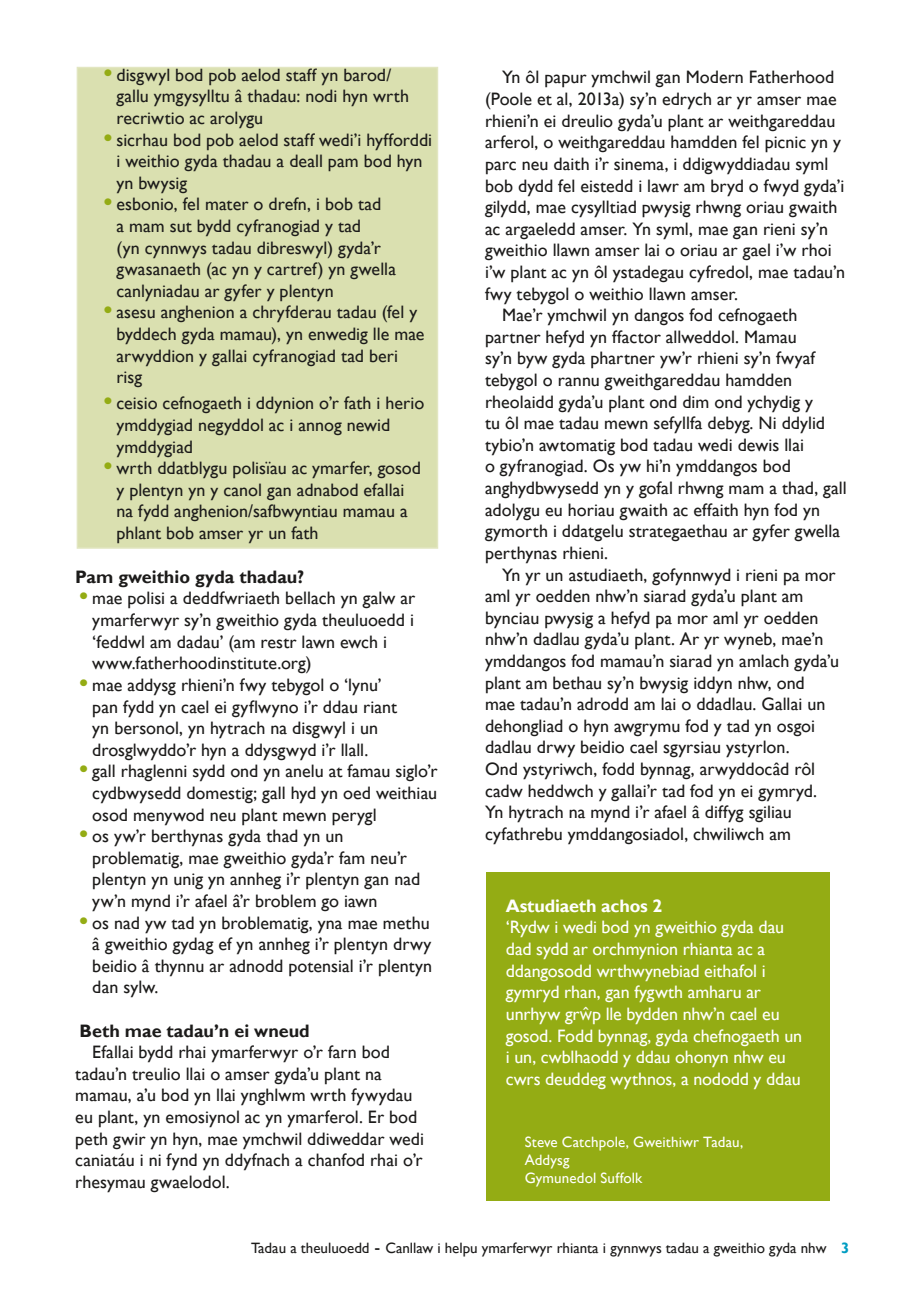
<style>
.page{position:relative;width:919px;height:1289px;background:#fff}
.page>*{position:absolute;margin:0;border:0;box-sizing:border-box;transform-origin:0 0}
.t1{font:18px/21.6px "Gill Sans";color:#1c1b1a}
.t2{font:18px/21.6px "Gill Sans";letter-spacing:-.01em;color:#fff}
.t3{font:700 18px "Gill Sans";color:#1c1b1a}
.t4{font:700 18px "Gill Sans";letter-spacing:-.01em;color:#fff}
.t5{font:15px "Gill Sans";color:#1c1b1a}
.t6{font:15px/18px "Gill Sans";letter-spacing:.01em;color:#fff}
.s1{font-weight:700;font-size:24px;color:#94ac14}
.s2{font-family:"Trebuchet MS";font-size:16.5px}
.s3{font-size:18px}
.s4{font-weight:700;color:#009dc2}
</style>
<div class="page">
<div style="left:77px;top:68px;width:360px;height:480px;background:#dae0b0"></div>
<div style="left:77px;top:67px;width:361px;height:482px;border:2px solid #e2e6c1"></div>
<div style="left:486px;top:872px;width:343px;height:328px;background:#94ac14"></div>
<p class="t1" style="left:116px;top:64px;width:294px;text-indent:-13px"><span class="s1">•</span> disgwyl bod pob aelod staff yn barod/ gallu ymgysylltu â thadau: nodi hyn wrth recriwtio ac arolygu</p>
<p class="t1" style="left:116px;top:129px;width:317px;text-indent:-13px"><span class="s1">•</span> sicrhau bod pob aelod staff wedi’i hyfforddi i weithio gyda thadau a deall pam bod hyn yn bwysig</p>
<p class="t1" style="left:116px;top:194px;width:281px;text-indent:-13px"><span class="s1">•</span> esbonio, fel mater o drefn, i bob tad<br>a mam sut bydd cyfranogiad y tad<br>(yn cynnwys tadau dibreswyl) gyda’r gwasanaeth (ac yn y cartref) yn gwella canlyniadau ar gyfer y plentyn</p>
<p class="t1" style="left:116px;top:302px;width:309px;text-indent:-13px"><span class="s1">•</span> asesu anghenion a chryfderau tadau (fel y byddech gyda mamau), yn enwedig lle mae arwyddion y gallai cyfranogiad tad beri risg</p>
<p class="t1" style="left:116px;top:393px;width:309px;text-indent:-13px"><span class="s1">•</span> ceisio cefnogaeth i ddynion o’r fath i herio ymddygiad negyddol ac i annog newid ymddygiad</p>
<p class="t1" style="left:116px;top:457px;width:306px;text-indent:-13px"><span class="s1">•</span> wrth ddatblygu polisïau ac ymarfer, gosod y plentyn yn y canol gan adnabod efallai na fydd anghenion/safbwyntiau mamau a phlant bob amser yr un fath</p>
<p class="t3" style="left:75px;top:566px;width:230px">Pam gweithio gyda thadau?</p>
<p class="t1" style="left:92px;top:588px;width:324px;text-indent:-13px"><span class="s1">•</span> mae polisi a deddfwriaeth bellach yn galw ar ymarferwyr sy’n gweithio gyda theuluoedd i ‘feddwl am dadau’ (am restr lawn ewch i www.fatherhoodinstitute.org)</p>
<p class="t1" style="left:92px;top:674px;width:306px;text-indent:-13px"><span class="s1">•</span> mae addysg rhieni’n fwy tebygol o ‘lynu’ pan fydd yn cael ei gyflwyno i’r ddau riant yn bersonol, yn hytrach na disgwyl i un drosglwyddo’r hyn a ddysgwyd i’r llall.</p>
<p class="t1" style="left:92px;top:760px;width:347px;text-align:justify;text-indent:-13px"><span class="s1">•</span> gall rhaglenni sydd ond yn anelu at famau siglo’r cydbwysedd domestig; gall hyd yn oed weithiau osod menywod neu plant mewn perygl</p>
<p class="t1" style="left:92px;top:825px;width:329px;text-indent:-13px"><span class="s1">•</span> os yw’r berthynas gyda thad yn un problematig, mae gweithio gyda’r fam neu’r plentyn yn unig yn annheg i’r plentyn gan nad yw’n mynd i’r afael â’r broblem go iawn</p>
<p class="t1" style="left:92px;top:912px;width:341px;text-indent:-13px"><span class="s1">•</span> os nad yw tad yn broblematig, yna mae methu â gweithio gydag ef yn annheg i’r plentyn drwy beidio â thynnu ar adnodd potensial i’r plentyn dan sylw.</p>
<p class="t3" style="left:80px;top:1019px;width:232px">Beth mae tadau’n ei wneud</p>
<p class="t1" style="left:75px;top:1041px;width:350px;text-indent:17px">Efallai bydd rhai ymarferwyr o’r farn bod tadau’n treulio llai o amser gyda’u plant na mamau, a’u bod yn llai ynghlwm wrth fywydau eu plant, yn emosiynol ac yn ymarferol. Er bod peth gwir yn hyn, mae ymchwil ddiweddar wedi caniatáu i ni fynd yn ddyfnach a chanfod rhai o’r rhesymau gwaelodol.</p>
<p class="t1" style="left:502px;top:67px;width:334px">Yn ôl papur ymchwil gan Modern Fatherhood</p>
<p class="t1" style="left:485px;top:89px;width:353px">(Poole et al, 2013a) sy’n edrych ar yr amser mae</p>
<p class="t1" style="left:485px;top:110px;width:352px">rhieni’n ei dreulio gyda’u plant ar weithgareddau</p>
<p class="t1" style="left:485px;top:132px;width:357px">arferol, o weithgareddau hamdden fel picnic yn y</p>
<p class="t1" style="left:485px;top:153px;width:345px">parc neu daith i’r sinema, i ddigwyddiadau syml</p>
<p class="t1" style="left:485px;top:175px;width:361px">bob dydd fel eistedd i lawr am bryd o fwyd gyda’i</p>
<p class="t1" style="left:485px;top:197px;width:354px">gilydd, mae cysylltiad pwysig rhwng oriau gwaith</p>
<p class="t1" style="left:485px;top:218px;width:344px">ac argaeledd amser. Yn syml, mae gan rieni sy’n</p>
<p class="t1" style="left:485px;top:240px;width:348px">gweithio llawn amser lai o oriau ar gael i’w rhoi</p>
<p class="t1" style="left:485px;top:261px;width:362px">i’w plant ac yn ôl ystadegau cyfredol, mae tadau’n</p>
<p class="t1" style="left:485px;top:283px;width:254px">fwy tebygol o weithio llawn amser.</p>
<p class="t1" style="left:502px;top:305px;width:297px">Mae’r ymchwil yn dangos fod cefnogaeth</p>
<p class="t1" style="left:485px;top:326px;width:313px">partner hefyd yn ffactor allweddol. Mamau</p>
<p class="t1" style="left:485px;top:348px;width:331px">sy’n byw gyda phartner yw’r rhieni sy’n fwyaf</p>
<p class="t1" style="left:485px;top:369px;width:309px">tebygol o rannu gweithgareddau hamdden</p>
<p class="t1" style="left:485px;top:391px;width:329px">rheolaidd gyda’u plant ond dim ond ychydig y</p>
<p class="t1" style="left:485px;top:413px;width:341px">tu ôl mae tadau mewn sefyllfa debyg. Ni ddylid</p>
<p class="t1" style="left:485px;top:434px;width:320px">tybio’n awtomatig bod tadau wedi dewis llai</p>
<p class="t1" style="left:485px;top:456px;width:307px">o gyfranogiad. Os yw hi’n ymddangos bod</p>
<p class="t1" style="left:485px;top:477px;width:363px">anghydbwysedd yn y gofal rhwng mam a thad, gall</p>
<p class="t1" style="left:485px;top:499px;width:336px">adolygu eu horiau gwaith ac effaith hyn fod yn</p>
<p class="t1" style="left:485px;top:521px;width:357px">gymorth i ddatgelu strategaethau ar gyfer gwella</p>
<p class="t1" style="left:485px;top:542px;width:125px">perthynas rhieni.</p>
<p class="t1" style="left:502px;top:564px;width:335px">Yn yr un astudiaeth, gofynnwyd i rieni pa mor</p>
<p class="t1" style="left:485px;top:585px;width:320px">aml yr oedden nhw’n siarad gyda’u plant am</p>
<p class="t1" style="left:485px;top:607px;width:335px">bynciau pwysig a hefyd pa mor aml yr oedden</p>
<p class="t1" style="left:485px;top:629px;width:340px">nhw’n dadlau gyda’u plant. Ar yr wyneb, mae’n</p>
<p class="t1" style="left:485px;top:650px;width:355px">ymddangos fod mamau’n siarad yn amlach gyda’u</p>
<p class="t1" style="left:485px;top:672px;width:321px">plant am bethau sy’n bwysig iddyn nhw, ond</p>
<p class="t1" style="left:485px;top:693px;width:342px">mae tadau’n adrodd am lai o ddadlau. Gallai un</p>
<p class="t1" style="left:485px;top:715px;width:331px">dehongliad o hyn awgrymu fod y tad yn osgoi</p>
<p class="t1" style="left:485px;top:737px;width:306px">dadlau drwy beidio cael sgyrsiau ystyrlon.</p>
<p class="t1" style="left:485px;top:758px;width:332px">Ond ystyriwch, fodd bynnag, arwyddocâd rôl</p>
<p class="t1" style="left:485px;top:780px;width:333px">cadw heddwch y gallai’r tad fod yn ei gymryd.</p>
<p class="t1" style="left:485px;top:801px;width:308px">Yn hytrach na mynd i’r afael â diffyg sgiliau</p>
<p class="t1" style="left:485px;top:823px;width:307px">cyfathrebu ymddangosiadol, chwiliwch am</p>
<p class="t4" style="left:506px;top:894px;width:158px">Astudiaeth achos 2</p>
<p class="t2" style="left:506px;top:916px;width:298px">‘Rydw i wedi bod yn gweithio gyda dau dad sydd ar orchmynion rhianta ac a ddangosodd wrthwynebiad eithafol i gymryd rhan, gan fygwth amharu ar unrhyw gr<span class="s2">ŵ</span>p lle bydden nhw’n cael eu gosod. Fodd bynnag, gyda chefnogaeth un i un, cwblhaodd y ddau ohonyn nhw eu cwrs deuddeg wythnos, a nododd y ddau</p>
<p class="t6" style="left:525px;top:1133px;width:220px">Steve Catchpole, Gweithiwr Tadau,<br>Addysg<br>Gymunedol Suffolk</p>
<p class="t5" style="left:251px;top:1239px;width:600px">Tadau a theuluoedd <span class="s3">-</span> Canllaw i helpu ymarferwyr rhianta i gynnwys tadau a gweithio gyda nhw <span class="s4">3</span></p>
</div>
